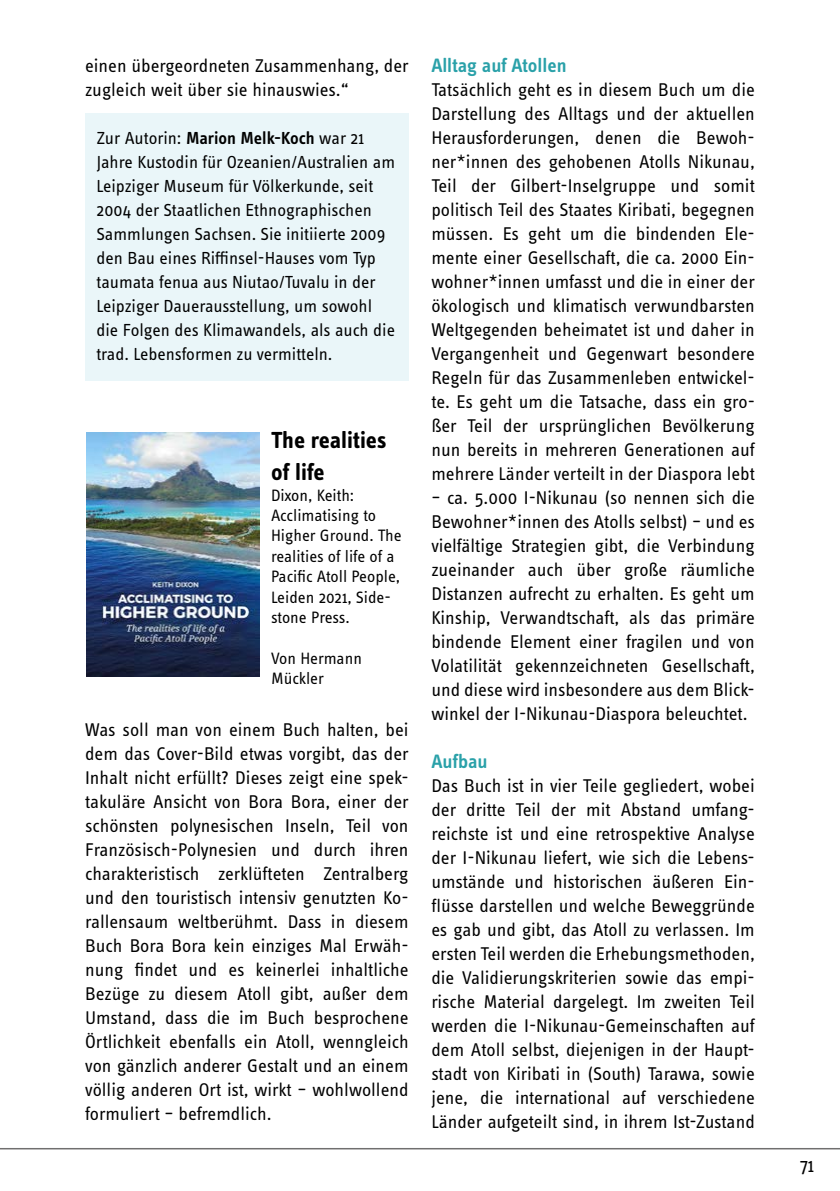
<style>
.page{position:relative;width:840px;height:1191px;background:#fff}
.page>*{position:absolute;margin:0;border:0;box-sizing:border-box;transform-origin:0 0}
.t1{font:700 24px/32px "Info OT Text";letter-spacing:-.005em;color:#000}
.t2{font:600 20px "Info OT Text";letter-spacing:-.005em;color:#2aa1a9}
.t3{font:20px "Info OT Text";color:#000}
.t4{font:19px/24px "Info OT Text";color:#000;text-align:justify}
.t5{font:18px/24px "Info OT Text";color:#000}
.t6{font:17px/20.4px "Info OT Text";color:#000}
.s1{font-weight:600}
</style>
<div class="page">
<hr style="left:0;top:1148px;width:839px;height:1px;background:#706f6f">
<div style="left:85px;top:113px;width:323px;height:268px;background:#eaf6f9"></div>
<img style="left:86px;top:432px;width:173px;height:244px">
<p class="t4" style="left:85px;top:53px;width:325px">einen übergeordneten Zusammenhang, der zugleich weit über sie hinauswies.“</p>
<p class="t5" style="left:96px;top:126px;width:300px">Zur Autorin: <span class="s1">Marion Melk-Koch</span> war 21<br>Jahre Kustodin für Ozeanien/Australien am Leipziger Museum für Völkerkunde, seit 2004 der Staatlichen Ethnographischen Sammlungen Sachsen. Sie initiierte 2009 den Bau eines Riffinsel-Hauses vom Typ taumata fenua aus Niutao/Tuvalu in der Leipziger Dauerausstellung, um sowohl die Folgen des Klimawandels, als auch die trad. Lebensformen zu vermitteln.</p>
<p class="t1" style="left:271px;top:424px;width:117px">The realities of life</p>
<p class="t6" style="left:271px;top:484px;width:132px">Dixon, Keith:<br>Acclimatising to<br>Higher Ground. The realities of life of a<br>Pacific Atoll People,<br>Leiden 2021, Side&shy;stone Press.</p>
<p class="t6" style="left:271px;top:647px;width:92px">Von Hermann<br>Mückler</p>
<p class="t4" style="left:85px;top:717px;width:325px">Was soll man von einem Buch halten, bei dem das Cover-Bild etwas vorgibt, das der Inhalt nicht erfüllt? Dieses zeigt eine spek&shy;takuläre Ansicht von Bora Bora, einer der schönsten polynesischen Inseln, Teil von Französisch-Polynesien und durch ihren charakteristisch zerklüfteten Zentralberg und den touristisch intensiv genutzten Ko&shy;rallensaum weltberühmt. Dass in diesem Buch Bora Bora kein einziges Mal Erwäh&shy;nung findet und es keinerlei inhaltliche Bezüge zu diesem Atoll gibt, außer dem Umstand, dass die im Buch besprochene Örtlichkeit ebenfalls ein Atoll, wenngleich von gänzlich anderer Gestalt und an einem völlig anderen Ort ist, wirkt – wohlwollend formuliert – befremdlich.</p>
<p class="t2" style="left:431px;top:53px;width:137px">Alltag auf Atollen</p>
<p class="t4" style="left:431px;top:77px;width:325px">Tatsächlich geht es in diesem Buch um die Darstellung des Alltags und der aktuellen Herausforderungen, denen die Bewoh&shy;ner*innen des gehobenen Atolls Nikunau, Teil der Gilbert-Inselgruppe und somit politisch Teil des Staates Kiribati, begegnen müssen. Es geht um die bindenden Ele&shy;mente einer Gesellschaft, die ca. 2000 Ein&shy;wohner*innen umfasst und die in einer der ökologisch und klimatisch verwundbarsten Weltgegenden beheimatet ist und daher in Vergangenheit und Gegenwart besondere Regeln für das Zusammenleben entwickel&shy;te. Es geht um die Tatsache, dass ein gro&shy;ßer Teil der ursprünglichen Bevölkerung nun bereits in mehreren Generationen auf mehrere Länder verteilt in der Diaspora lebt</p>
<p class="t4" style="left:431px;top:485px;width:325px">– ca. 5.000 I-Nikunau (so nennen sich die Bewohner*innen des Atolls selbst) – und es vielfältige Strategien gibt, die Verbindung zueinander auch über große räumliche Distanzen aufrecht zu erhalten. Es geht um Kinship, Verwandtschaft, als das primäre bindende Element einer fragilen und von Volatilität gekennzeichneten Gesellschaft, und diese wird insbesondere aus dem Blick&shy;winkel der I-Nikunau-Diaspora beleuchtet.</p>
<p class="t2" style="left:431px;top:749px;width:58px">Aufbau</p>
<p class="t4" style="left:431px;top:773px;width:325px">Das Buch ist in vier Teile gegliedert, wobei der dritte Teil der mit Abstand umfang&shy;reichste ist und eine retrospektive Analyse der I-Nikunau liefert, wie sich die Lebens&shy;umstände und historischen äußeren Ein&shy;flüsse darstellen und welche Beweggründe es gab und gibt, das Atoll zu verlassen. Im ersten Teil werden die Erhebungsmethoden, die Validierungskriterien sowie das empi&shy;rische Material dargelegt. Im zweiten Teil werden die I-Nikunau-Gemeinschaften auf dem Atoll selbst, diejenigen in der Haupt&shy;stadt von Kiribati in (South) Tarawa, sowie jene, die international auf verschiedene Länder aufgeteilt sind, in ihrem Ist-Zustand</p>
<p class="t3" style="left:799px;top:1153px;width:16px">71</p>
</div>
